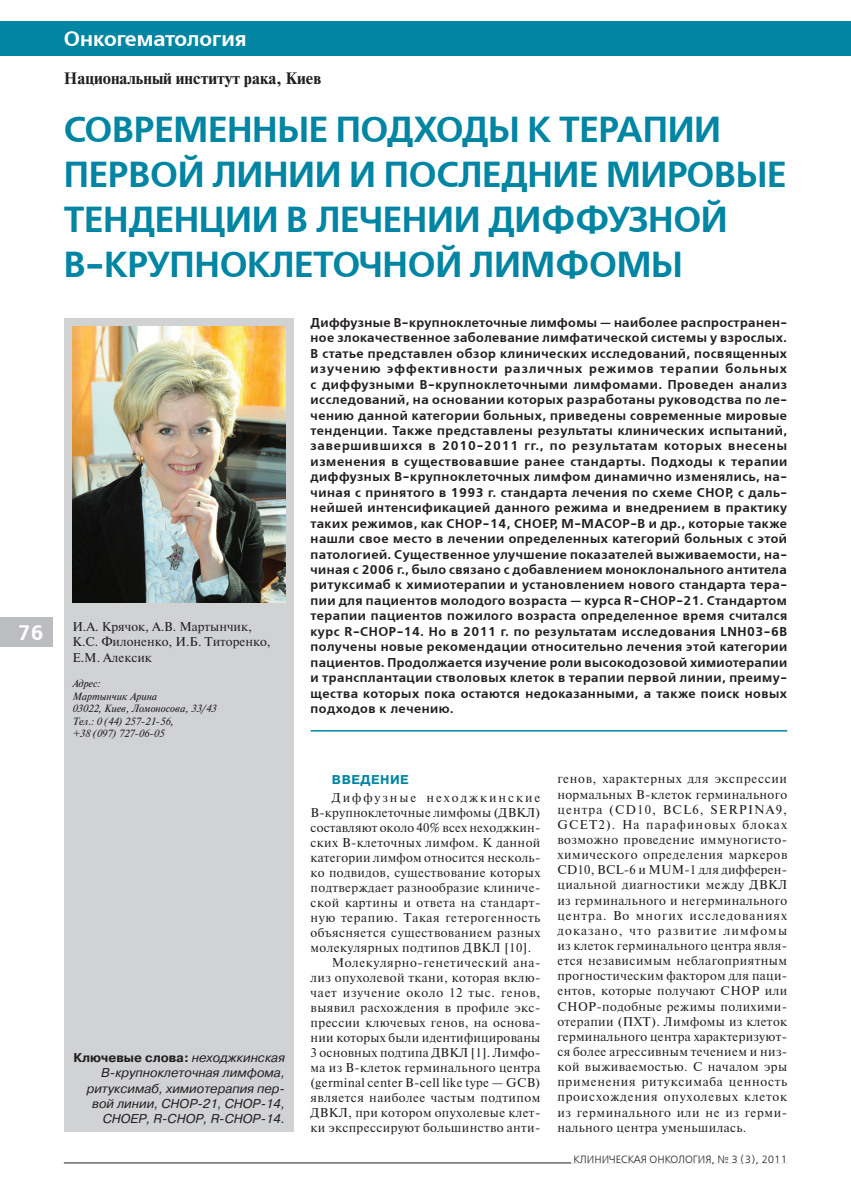
<style>
.page{position:relative;width:851px;height:1204px;background:#fff}
.page>*{position:absolute;margin:0;border:0;box-sizing:border-box;transform-origin:0 0}
.Статья_1{font:700 36px/45.2px "Free Set C";letter-spacing:-.01em;color:#0085a3}
.Рубрика_2{font:700 21px "Free Set C";color:#fff}
.Страница{font:700 21px "Free Set C";color:#fff}
.Организация_1{font:700 16.5px "Newton";color:#231f20}
.Введение_1{font:700 12.75px/15.5px "Free Set C";letter-spacing:.04em;color:#231f20;text-align:justify}
.Текст{font:12.75px/15.1px "Newton";letter-spacing:.03em;color:#231f20;text-align:justify}
.Ключевые_слова_1{font:italic 12.75px/15.3px "Pragmatica";color:#231f20;text-align:right}
.Авторы_1{font:12.75px/15.3px "Newton";color:#231f20}
.Заголовок{font:700 12.75px "Pragmatica";letter-spacing:.04em;color:#0085a3}
.Контакты{font:italic 10.5px/12.6px "Newton";color:#231f20}
.Колонтитул_2{font:10.5px "Free Set C";color:#231f20}
.s1{font-weight:700;font-style:normal}
</style>
<div class="page">
<div style="left:0;top:617px;width:32px;height:29px;background:#bcbdc0"></div>
<div style="left:0;top:21px;width:850px;height:34px;background:#0085a3"></div>
<hr style="left:64px;top:1162px;width:723px;height:1px;background:#231f20">
<div style="left:571px;top:1154px;width:216px;height:9px;background:#fff"></div>
<div style="left:9px;top:617px;width:44px;height:29px;background:#bcbdc0"></div>
<hr style="left:310px;top:730px;width:477px;height:1px;background:#0085a3">
<div style="left:64px;top:318px;width:229px;height:813px;background:#d1d2d4"></div>
<img style="left:72px;top:326px;width:213px;height:277px">
<p class="Страница" style="left:18px;top:620px;width:27px">76</p>
<p class="Рубрика_2" style="left:64px;top:27px;width:184px">Онкогематология</p>
<p class="Организация_1" style="left:64px;top:68px;width:259px">Национальный институт рака, Киев</p>
<p class="Статья_1" style="left:64px;top:108px;width:724px">СОВРЕМЕННЫЕ ПОДХОДЫ К ТЕРАПИИ<br>ПЕРВОЙ ЛИНИИ И ПОСЛЕДНИЕ МИРОВЫЕ<br>ТЕНДЕНЦИИ В ЛЕЧЕНИИ ДИФФУЗНОЙ<br>В-КРУПНОКЛЕТОЧНОЙ ЛИМФОМЫ</p>
<p class="Введение_1" style="left:310px;top:315px;width:478px">Диффузные В-крупноклеточные лимфомы — наиболее распространен&shy;ное злокачественное заболевание лимфатической системы у взрослых.<br>В статье представлен обзор клинических исследований, посвященных изучению эффективности различных режимов терапии больных с диффузными В-крупноклеточными лимфомами. Проведен анализ исследований, на основании которых разработаны руководства по ле&shy;чению данной категории больных, приведены современные мировые тенденции. Также представлены результаты клинических испытаний, завершившихся в 2010-2011 гг., по результатам которых внесены изменения в существовавшие ранее стандарты. Подходы к терапии диффузных В-крупноклеточных лимфом динамично изменялись, на&shy;чиная с принятого в 1993 г. стандарта лечения по схеме СНОР, с даль&shy;нейшей интенсификацией данного режима и внедрением в практику таких режимов, как СНОР-14, СНОЕР, М-МАСОР-В и др., которые также нашли свое место в лечении определенных категорий больных с этой патологией. Существенное улучшение показателей выживаемости, на&shy;чиная с 2006 г., было связано с добавлением моноклонального антитела ритуксимаб к химиотерапии и установлением нового стандарта тера&shy;пии для пациентов молодого возраста — курса R-CHOP-21. Стандартом терапии пациентов пожилого возраста определенное время считался курс R-CHOP-14. Но в 2011 г. по результатам исследования LNH03-6B получены новые рекомендации относительно лечения этой категории пациентов. Продолжается изучение роли высокодозовой химиотерапии и трансплантации стволовых клеток в терапии первой линии, преиму&shy;щества которых пока остаются недоказанными, а также поиск новых подходов к лечению.</p>
<p class="Авторы_1" style="left:72px;top:618px;width:200px">И.А. Крячок, А.В. Мартынчик,<br>К.С. Филоненко, И.Б. Титоренко,<br>Е.М. Алексик</p>
<p class="Контакты" style="left:72px;top:677px;width:146px">Адрес:<br>Мартынчик Арина<br>03022, Киев, Ломоносова, 33/43<br>Тел.: 0 (44) 257-21-56,<br>+38 (097) 727-06-05</p>
<p class="Ключевые_слова_1" style="left:73px;top:1050px;width:213px"><span class="s1">Ключевые слова:</span> неходжкинская<br>В-крупноклеточная лимфома, ритуксимаб, химиотерапия пер&shy;вой линии, СНОР-21, СНОР-14,<br>СНОЕР, R-CHOP, R-CHOP-14.</p>
<p class="Заголовок" style="left:332px;top:771px;width:78px">ВВЕДЕНИЕ</p>
<p class="Текст" style="left:310px;top:789px;width:231px;text-indent:21px">Диффузные неходжкинские В-крупноклеточные лимфомы (ДВКЛ) составляют около 40% всех неходжкин&shy;ских В-клеточных лимфом. К данной категории лимфом относится несколь&shy;ко подвидов, существование которых подтверждает разнообразие клиниче&shy;ской картины и ответа на стандарт&shy;ную терапию. Такая гетерогенность объясняется существованием разных молекулярных подтипов ДВКЛ [10].</p>
<p class="Текст" style="left:310px;top:954px;width:231px;text-indent:21px">Молекулярно-генетический ана&shy;лиз опухолевой ткани, которая вклю&shy;чает изучение около 12 тыс. генов, выявил расхождения в профиле экс&shy;прессии ключевых генов, на основа&shy;нии которых были идентифицированы 3 основных подтипа ДВКЛ [1]. Лимфо&shy;ма из В-клеток герминального центра (germinal center B-cell like type — GCB) является наиболее частым подтипом ДВКЛ, при котором опухолевые клет&shy;ки экспрессируют большинство анти-</p>
<p class="Текст" style="left:557px;top:771px;width:231px">генов, характерных для экспрессии нормальных В-клеток герминального центра (CD10, BCL6, SERPINA9, GCET2). На парафиновых блоках возможно проведение иммуногисто&shy;химического определения маркеров CD10, BCL-6 и MUM-1 для дифферен&shy;циальной диагностики между ДВКЛ из герминального и негерминального центра. Во многих исследованиях доказано, что развитие лимфомы из клеток герминального центра явля&shy;ется независимым неблагоприятным прогностическим фактором для паци&shy;ентов, которые получают СНОР или СНОР-подобные режимы полихими&shy;отерапии (ПХТ). Лимфомы из клеток герминального центра характеризуют&shy;ся более агрессивным течением и низ&shy;кой выживаемостью. С началом эры применения ритуксимаба ценность происхождения опухолевых клеток из герминального или не из герми&shy;нального центра уменьшилась.</p>
<p class="Колонтитул_2" style="left:573px;top:1153px;width:215px">КЛИНИЧЕСКАЯ ОНКОЛОГИЯ, № 3 (3), 2011</p>
</div>
